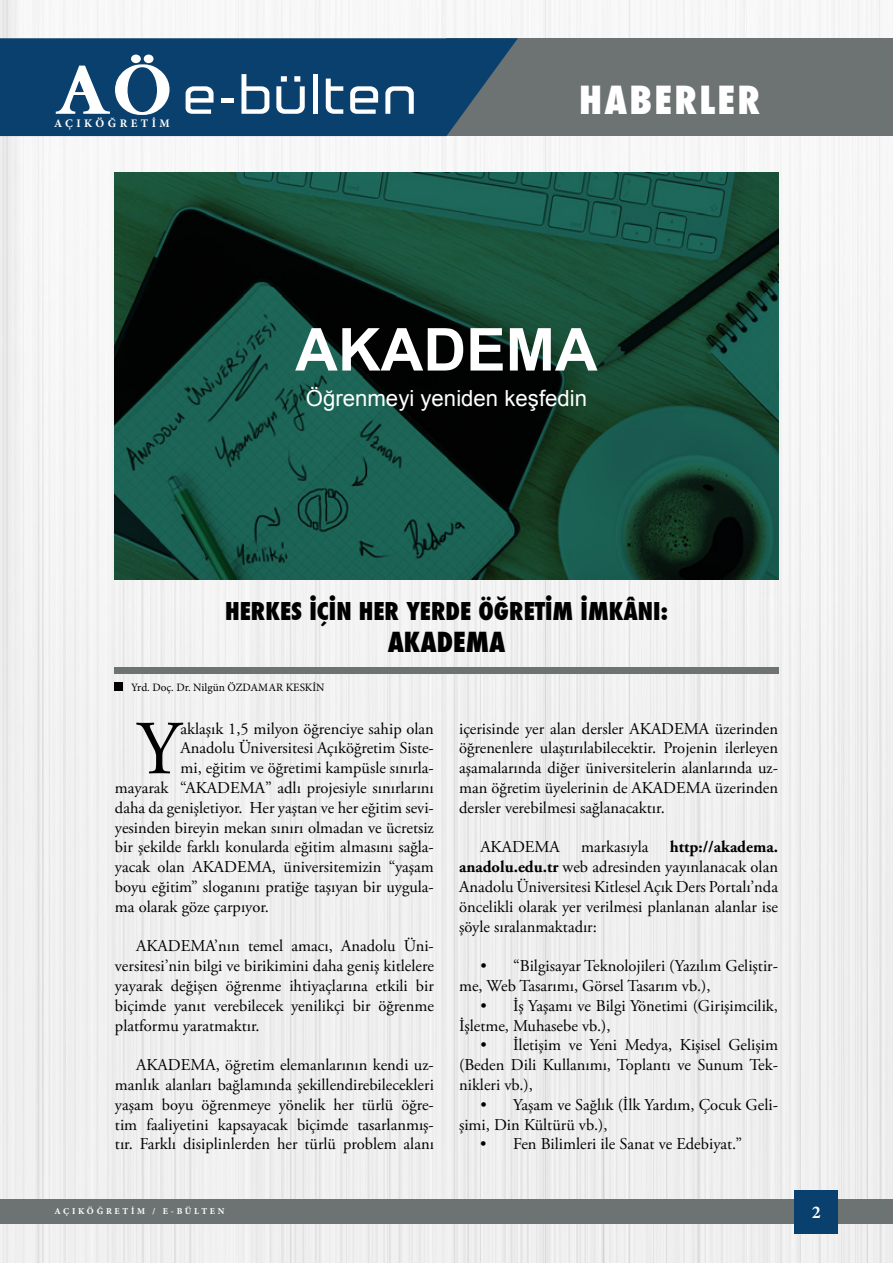
<style>
.page{position:relative;width:893px;height:1263px;background:#fff}
.page>*{position:absolute;margin:0;border:0;box-sizing:border-box;transform-origin:0 0}
.t1{font:76.2px "Adobe Garamond Pro";color:#000}
.t2{font:700 59.25px "Arial";color:#fff}
.t3{font:800 condensed 37.8px "Futura";letter-spacing:.06em;color:#fff}
.t4{font:800 condensed 27px "Futura";color:#000}
.t5{font:800 condensed 24px "Futura";color:#000}
.t6{font:22.2px "Arial";color:#fff}
.t7{font:700 18px "Minion Pro";color:#fff}
.t8{font:16.5px/19.8px "Adobe Garamond Pro";color:#000;text-align:justify}
.t9{font:700 11.55px "Minion Pro";letter-spacing:.3em;color:#fff}
.t10{font:11.25px "Minion Pro";color:#000}
.t11{font:700 9px "Minion Pro";letter-spacing:.3em;color:#fff}
.s1{font-weight:700}
</style>
<div class="page">
<img style="left:1px;top:0;width:892px;height:1263px">
<div style="left:0;top:1199px;width:892px;height:25px;background:#6d7373"></div>
<div style="left:795px;top:1190px;width:43px;height:43px;background:#0a406e"></div>
<div style="left:446px;top:38px;width:447px;height:98px;background:#6d7373"></div>
<svg style="left:0;top:38px;width:518px;height:98px;background:#13456f"></svg>
<svg style="left:186px;top:86px;width:28px;height:28px"></svg>
<hr style="left:221px;top:98px;width:12px;height:4px;background:#fff">
<svg style="left:241px;top:74px;width:28px;height:40px"></svg>
<svg style="left:276px;top:76px;width:29px;height:38px"></svg>
<div style="left:313px;top:74px;width:5px;height:40px;background:#fff"></div>
<svg style="left:326px;top:79px;width:17px;height:35px"></svg>
<svg style="left:350px;top:86px;width:28px;height:28px"></svg>
<svg style="left:385px;top:86px;width:29px;height:28px"></svg>
<svg style="left:55px;top:64px;width:115px;height:52px"></svg>
<div style="left:131px;top:55px;width:10px;height:8px;background:#fff;border-radius:50%"></div>
<div style="left:144px;top:55px;width:10px;height:8px;background:#fff;border-radius:50%"></div>
<div style="left:114px;top:667px;width:665px;height:7px;background:#6d7373"></div>
<img style="left:115px;top:172px;width:663px;height:408px">
<div style="left:114px;top:682px;width:9px;height:8px;background:#000"></div>
<p class="t9" style="left:54px;top:116px;width:117px">AÇIKÖĞRETİM</p>
<h3 class="t3" style="left:579px;top:74px;width:182px">HABERLER</h3>
<h2 class="t2" style="left:295px;top:310px;width:304px">AKADEMA</h2>
<h3 class="t6" style="left:306px;top:384px;width:283px">Öğrenmeyi yeniden keşfedin</h3>
<h3 class="t5" style="left:225px;top:595px;width:444px">HERKES İÇİN HER YERDE ÖĞRETİM İMKÂNI:</h3>
<h3 class="t4" style="left:388px;top:624px;width:119px">AKADEMA</h3>
<p class="t10" style="left:131px;top:680px;width:195px">Yrd. Doç. Dr. Nilgün ÖZDAMAR KESKİN</p>
<h1 class="t1" style="left:137px;top:703px;width:45px">Y</h1>
<p class="t8" style="left:180px;top:719px;width:255px">aklaşık 1,5 milyon öğrenciye sahip olan</p>
<p class="t8" style="left:180px;top:739px;width:255px">Anadolu Üniversitesi Açıköğretim Siste-</p>
<p class="t8" style="left:180px;top:759px;width:255px">mi, eğitim ve öğretimi kampüsle sınırla-</p>
<p class="t8" style="left:115px;top:778px;width:320px">mayarak “AKADEMA” adlı projesiyle sınırlarını</p>
<p class="t8" style="left:115px;top:798px;width:320px">daha da genişletiyor. Her yaştan ve her eğitim sevi-</p>
<p class="t8" style="left:115px;top:818px;width:320px">yesinden bireyin mekan sınırı olmadan ve ücretsiz</p>
<p class="t8" style="left:115px;top:838px;width:320px">bir şekilde farklı konularda eğitim almasını sağla-</p>
<p class="t8" style="left:115px;top:858px;width:320px">yacak olan AKADEMA, üniversitemizin “yaşam</p>
<p class="t8" style="left:115px;top:877px;width:320px">boyu eğitim” sloganını pratiğe taşıyan bir uygula-</p>
<p class="t8" style="left:115px;top:897px;width:156px">ma olarak göze çarpıyor.</p>
<p class="t8" style="left:115px;top:937px;width:320px;text-indent:21px">AKADEMA’nın temel amacı, Anadolu Üni&shy;versitesi’nin bilgi ve birikimini daha geniş kitlelere yayarak değişen öğrenme ihtiyaçlarına etkili bir biçimde yanıt verebilecek yenilikçi bir öğrenme platformu yaratmaktır.</p>
<p class="t8" style="left:115px;top:1056px;width:320px;text-indent:21px">AKADEMA, öğretim elemanlarının kendi uz&shy;manlık alanları bağlamında şekillendirebilecekleri yaşam boyu öğrenmeye yönelik her türlü öğre&shy;tim faaliyetini kapsayacak biçimde tasarlanmış&shy;tır. Farklı disiplinlerden her türlü problem alanı</p>
<p class="t8" style="left:459px;top:719px;width:320px">içerisinde yer alan dersler AKADEMA üzerinden öğrenenlere ulaştırılabilecektir. Projenin ilerleyen aşamalarında diğer üniversitelerin alanlarında uz&shy;man öğretim üyelerinin de AKADEMA üzerinden dersler verebilmesi sağlanacaktır.</p>
<p class="t8" style="left:480px;top:838px;width:81px">AKADEMA</p>
<p class="t8" style="left:581px;top:838px;width:69px">markasıyla</p>
<p class="t8" style="left:459px;top:838px;width:320px;text-indent:211px"><span class="s1">http://akadema. anadolu.edu.tr</span> web adresinden yayınlanacak olan Anadolu Üniversitesi Kitlesel Açık Ders Portalı’nda öncelikli olarak yer verilmesi planlanan alanlar ise şöyle sıralanmaktadır:</p>
<p class="t8" style="left:459px;top:957px;width:320px;text-indent:21px">• “Bilgisayar Teknolojileri (Yazılım Geliştir&shy;me, Web Tasarımı, Görsel Tasarım vb.),</p>
<p class="t8" style="left:459px;top:996px;width:320px;text-indent:21px">• İş Yaşamı ve Bilgi Yönetimi (Girişimcilik,<br>İşletme, Muhasebe vb.),</p>
<p class="t8" style="left:459px;top:1036px;width:320px;text-indent:21px">• İletişim ve Yeni Medya, Kişisel Gelişim (Beden Dili Kullanımı, Toplantı ve Sunum Tek&shy;nikleri vb.),</p>
<p class="t8" style="left:459px;top:1095px;width:320px;text-indent:21px">• Yaşam ve Sağlık (İlk Yardım, Çocuk Geli&shy;şimi, Din Kültürü vb.),</p>
<p class="t8" style="left:480px;top:1135px;width:263px">• Fen Bilimleri ile Sanat ve Edebiyat.”</p>
<p class="t11" style="left:54px;top:1204px;width:172px">AÇIKÖĞRETİM / E-BÜLTEN</p>
<p class="t7" style="left:812px;top:1199px;width:10px">2</p>
</div>
